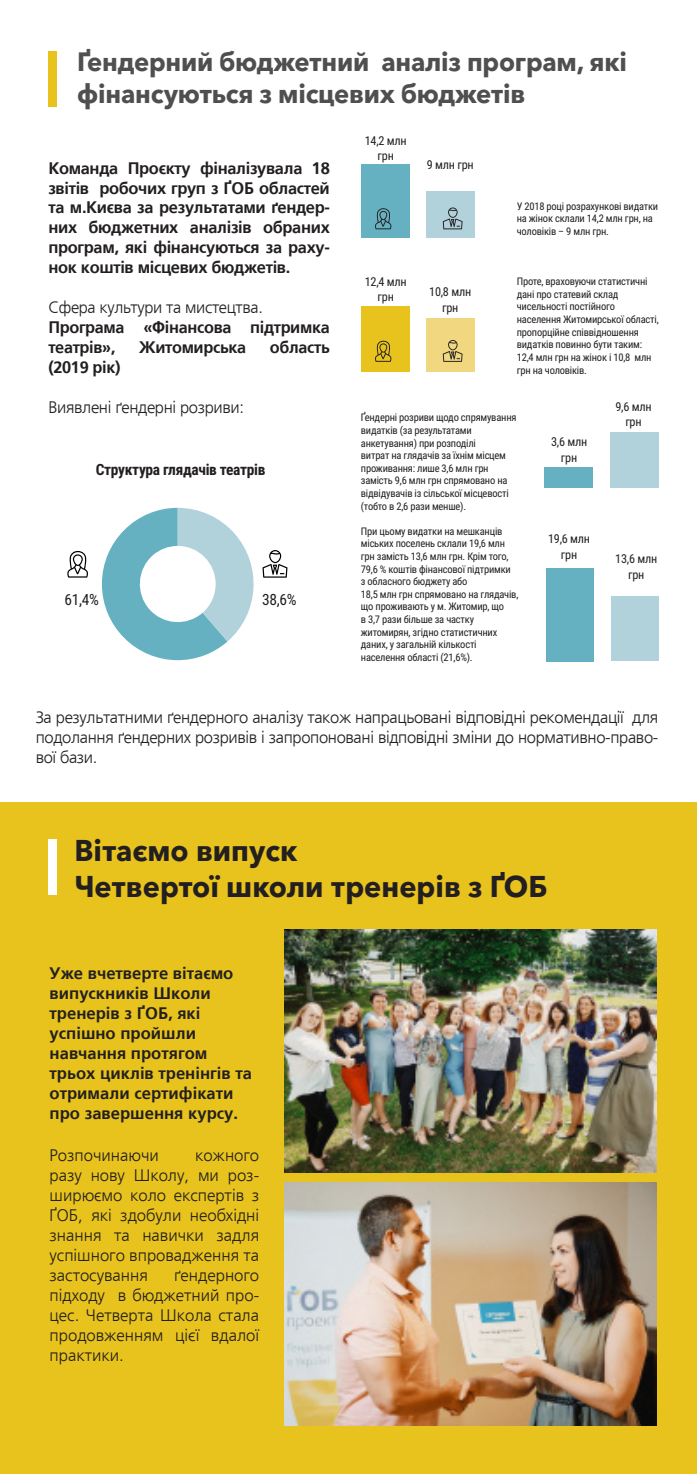
<style>
.page{position:relative;width:697px;height:1474px;background:#fff}
.page>*{position:absolute;margin:0;border:0;box-sizing:border-box;transform-origin:0 0}
.t1{font:700 29.75px/35.7px "Avenir Next Cyr";color:#231f20}
.t2{font:700 26.25px/31.5px "Avenir Next Cyr";letter-spacing:-.01em;color:#4f4f4f}
.t3{font:300 16.62px/19.9px "Frutiger LTCYR";color:#231f20;text-align:justify}
.t4{font:700 16.62px/19.9px "Frutiger LTCYR";color:#231f20;text-align:justify}
.t5{font:700 16.62px/19.9px "Frutiger LTCYR";letter-spacing:-.02em;color:#231f20}
.t6{font:300 16.62px "Frutiger LTCYR";letter-spacing:-.02em;color:#231f20}
.t7{font:700 15.4px "Roboto Condensed";letter-spacing:-.02em;color:#231f20}
.t8{font:15.4px "Roboto Condensed";color:#231f20}
.t9{font:12.25px/15.8px "Roboto Condensed";letter-spacing:-.02em;color:#231f20;text-align:center}
.t10{font:10.5px/12.6px "Roboto Condensed";letter-spacing:-.02em;color:#231f20}
</style>
<div class="page">
<div style="left:0;top:802px;width:697px;height:671px;background:#e8c31d"></div>
<img style="left:285px;top:1182px;width:371px;height:243px">
<img style="left:285px;top:929px;width:371px;height:243px">
<div style="left:48px;top:52px;width:9px;height:55px;background:#e8c31d"></div>
<div style="left:48px;top:839px;width:9px;height:56px;background:#fff"></div>
<svg style="left:102px;top:508px;width:185px;height:152px"></svg>
<svg style="left:67px;top:551px;width:21px;height:26px"></svg>
<div style="left:361px;top:164px;width:48px;height:74px;background:#66b1c1"></div>
<div style="left:427px;top:191px;width:48px;height:47px;background:#b2d2db"></div>
<div style="left:361px;top:306px;width:48px;height:66px;background:#e8c31d"></div>
<div style="left:427px;top:318px;width:48px;height:54px;background:#f1d77f"></div>
<svg style="left:443px;top:207px;width:20px;height:22px"></svg>
<svg style="left:375px;top:208px;width:17px;height:21px"></svg>
<svg style="left:443px;top:340px;width:20px;height:22px"></svg>
<svg style="left:375px;top:341px;width:17px;height:21px"></svg>
<div style="left:545px;top:467px;width:48px;height:20px;background:#66b1c1"></div>
<div style="left:610px;top:431px;width:49px;height:56px;background:#b2d2db"></div>
<div style="left:546px;top:568px;width:48px;height:93px;background:#66b1c1"></div>
<div style="left:611px;top:596px;width:48px;height:65px;background:#b2d2db"></div>
<p class="t2" style="left:77px;top:46px;width:551px">Ґендерний бюджетний аналіз програм, які фінансуються з місцевих бюджетів</p>
<p class="t4" style="left:48px;top:158px;width:283px">Команда Проєкту фіналізувала 18 звітів робочих груп з ҐОБ областей та м.Києва за результатами ґендер&shy;них бюджетних аналізів обраних програм, які фінансуються за раху&shy;нок коштів місцевих бюджетів.</p>
<p class="t6" style="left:48px;top:299px;width:216px">Сфера культури та мистецтва.</p>
<p class="t5" style="left:48px;top:317px;width:283px">Програма «Фінансова підтримка театрів»,</p>
<p class="t5" style="left:139px;top:337px;width:109px">Житомирська</p>
<p class="t5" style="left:270px;top:337px;width:62px">область</p>
<p class="t4" style="left:48px;top:357px;width:74px">(2019 рік)</p>
<p class="t6" style="left:48px;top:398px;width:197px">Виявлені ґендерні розриви:</p>
<p class="t7" style="left:96px;top:458px;width:171px">Структура глядачів театрів</p>
<p class="t8" style="left:65px;top:589px;width:36px">61,4%</p>
<p class="t8" style="left:262px;top:589px;width:36px">38,6%</p>
<p class="t9" style="left:365px;top:132px;width:44px">14,2 млн грн</p>
<p class="t9" style="left:427px;top:156px;width:48px">9 млн грн</p>
<p class="t9" style="left:365px;top:273px;width:44px">12,4 млн грн</p>
<p class="t9" style="left:429px;top:283px;width:44px">10,8 млн грн</p>
<p class="t10" style="left:517px;top:199px;width:143px">У 2018 році розрахункові видатки на жінок склали 14,2 млн грн, на чоловіків – 9 млн грн.</p>
<p class="t10" style="left:517px;top:275px;width:143px">Проте, враховуючи статистичні дані про статевий склад чисельності постійного населення Житомирської області, пропорційне співвідношення видатків повинно бути таким:<br>12,4 млн грн на жінок і 10,8 млн грн на чоловіків.</p>
<p class="t10" style="left:361px;top:411px;width:157px">Ґендерні розриви щодо спрямування видатків (за результатами анкетування) при розподілі<br>витрат на глядачів за їхнім місцем проживання: лише 3,6 млн грн замість 9,6 млн грн спрямовано на відвідувачів із сільської місцевості (тобто в 2,6 рази менше).</p>
<p class="t10" style="left:361px;top:524px;width:159px">При цьому видатки на мешканців міських поселень склали 19,6 млн грн замість 13,6 млн грн. Крім того,<br>79,6 % коштів фінансової підтримки<br>з обласного бюджету або<br>18,5 млн грн спрямовано на глядачів, що проживають у м. Житомир, що<br>в 3,7 рази більше за частку житомирян, згідно статистичних даних, у загальній кількості населення області (21,6%).</p>
<p class="t9" style="left:551px;top:433px;width:38px">3,6 млн грн</p>
<p class="t9" style="left:615px;top:398px;width:38px">9,6 млн грн</p>
<p class="t9" style="left:548px;top:530px;width:44px">19,6 млн грн</p>
<p class="t9" style="left:615px;top:550px;width:44px">13,6 млн грн</p>
<p class="t3" style="left:36px;top:707px;width:624px">За результатними ґендерного аналізу також напрацьовані відповідні рекомендації для подолання ґендерних розривів і запропоновані відповідні зміни до нормативно-право&shy;вої бази.</p>
<p class="t1" style="left:74px;top:832px;width:475px">Вітаємо випуск<br>Четвертої школи тренерів з ҐОБ</p>
<p class="t4" style="left:50px;top:963px;width:204px;text-align:left">Уже вчетверте вітаємо випускників Школи тренерів з ҐОБ, які успішно пройшли навчання протягом трьох циклів тренінгів та отримали сертифікати про завершення курсу.</p>
<p class="t3" style="left:50px;top:1145px;width:111px">Розпочинаючи</p>
<p class="t3" style="left:50px;top:1145px;width:211px;text-indent:145px">кожного разу нову Школу, ми роз&shy;ширюємо коло експертів з ҐОБ, які здобули необхідні знання та навички задля успішного впровадження та застосування</p>
<p class="t3" style="left:50px;top:1265px;width:211px;text-indent:125px">ґендерного підходу в бюджетний про&shy;цес. Четверта Школа стала продовженням цієї вдалої практики.</p>
</div>
